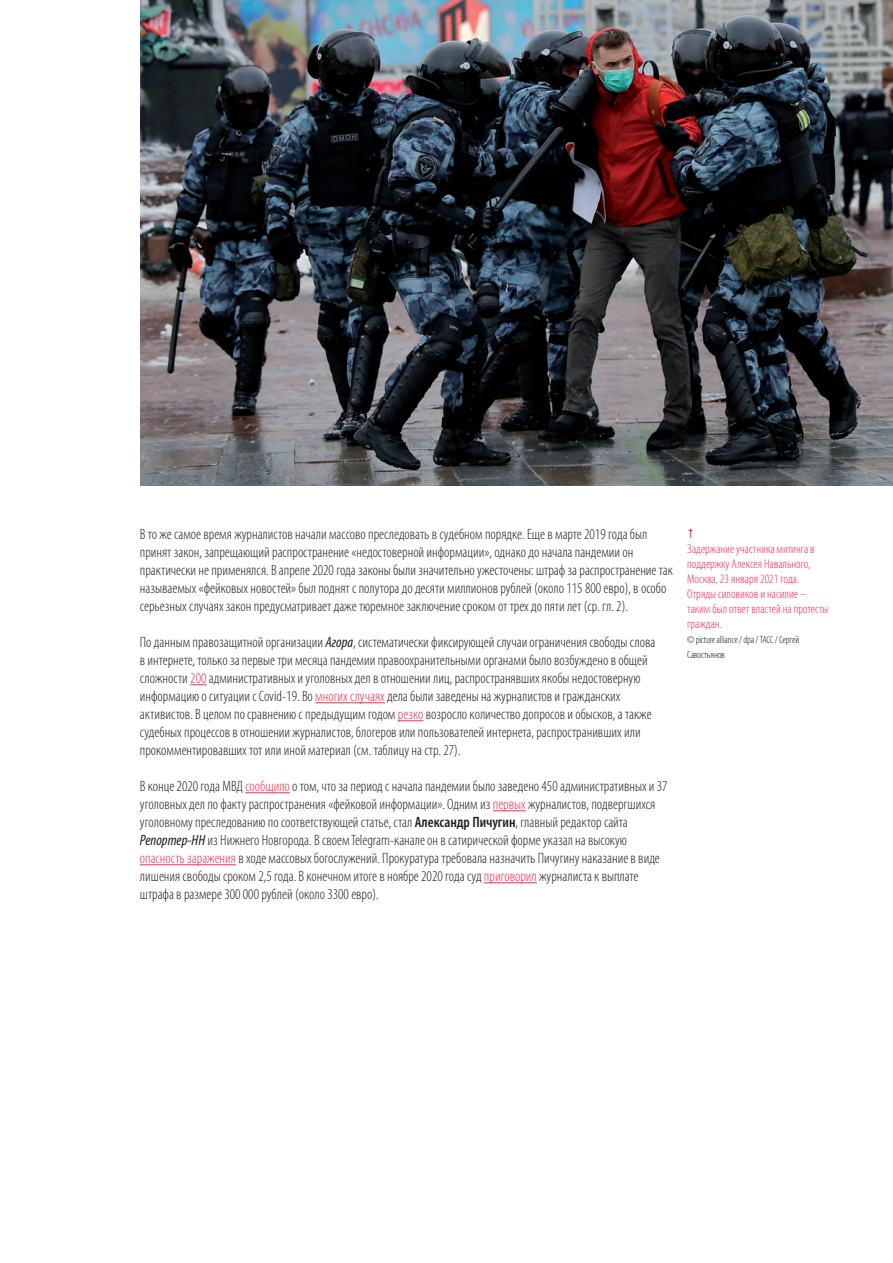
<style>
.page{position:relative;width:893px;height:1263px;background:#fff}
.page>*{position:absolute;margin:0;border:0;box-sizing:border-box;transform-origin:0 0}
.t1{font:300 condensed 15px/18px "Myriad Pro";color:#231f20}
.t2{font:300 condensed 12.75px/15px "Myriad Pro";color:#ee2d50}
.t3{font:300 condensed 10.5px/15px "Myriad Pro";letter-spacing:-.015em;color:#231f20}
.s1{font-weight:400;font-style:italic}
.s2{color:#ee2d50}
.s3{font-weight:600}
</style>
<div class="page">
<svg style="left:190px;top:684px;width:16px;height:1px"></svg>
<hr style="left:315px;top:702px;width:70px;height:1px;background:#ee2d50">
<svg style="left:398px;top:720px;width:25px;height:1px"></svg>
<hr style="left:245px;top:792px;width:45px;height:1px;background:#ee2d50">
<hr style="left:493px;top:810px;width:33px;height:1px;background:#ee2d50">
<hr style="left:140px;top:864px;width:96px;height:1px;background:#ee2d50">
<hr style="left:484px;top:882px;width:53px;height:1px;background:#ee2d50">
<img style="left:141px;top:0;width:752px;height:485px">
<p class="t1" style="left:140px;top:526px;width:534px">В то же самое время журналистов начали массово преследовать в судебном порядке. Еще в марте 2019 года был принят закон, запрещающий распространение «недостоверной информации», однако до начала пандемии он практически не применялся. В апреле 2020 года законы были значительно ужесточены: штраф за распространение так называемых «фейковых новостей» был поднят с полутора до десяти миллионов рублей (около 115 800 евро), в особо серьезных случаях закон предусматривает даже тюремное заключение сроком от трех до пяти лет (ср. гл. 2).</p>
<p class="t1" style="left:140px;top:634px;width:517px">По данным правозащитной организации <span class="s1">Агора</span>, систематически фиксирующей случаи ограничения свободы слова в интернете, только за первые три месяца пандемии правоохранительными органами было возбуждено в общей сложности <span class="s2">200</span> административных и уголовных дел в отношении лиц, распространявших якобы недостоверную информацию о ситуации с Covid-19. Вo <span class="s2">многих случаях</span> дела были заведены на журналистов и гражданских активистов. В целом по сравнению с предыдущим годом <span class="s2">резко</span> возросло количество допросов и обысков, а также судебных процессов в отношении журналистов, блогеров или пользователей интернета, распространивших или прокомментировавших тот или иной материал (см. таблицу на стр. 27).</p>
<p class="t1" style="left:140px;top:778px;width:529px">В конце 2020 года МВД <span class="s2">сообщило</span> о том, что за период с начала пандемии было заведено 450 административных и 37 уголовных дел по факту распространения «фейковой информации». Одним из <span class="s2">первых</span> журналистов, подвергшихся уголовному преследованию по соответствующей статье, стал <span class="s3">Александр Пичугин</span>, главный редактор сайта <span class="s1">Репортер-НН</span> из Нижнего Новгорода. В своем Telegram-канале он в сатирической форме указал на высокую <span class="s2">опасность заражения</span> в ходе массовых богослужений. Прокуратура требовала назначить Пичугину наказание в виде лишения свободы сроком 2,5 года. В конечном итоге в ноябре 2020 года суд <span class="s2">приговорил</span> журналиста к выплате штрафа в размере 300 000 рублей (около 3300 евро).</p>
<p class="t2" style="left:687px;top:541px;width:143px">Задержание участника митинга в поддержку Алексея Навального,<br>Москва, 23 января 2021 года.<br>Отряды силовиков и насилие – таким был ответ властей на протесты граждан.</p>
<p class="t3" style="left:687px;top:632px;width:114px">© picture alliance / dpa / ТАСС / Сергей<br>Савостьянов</p>
</div>
